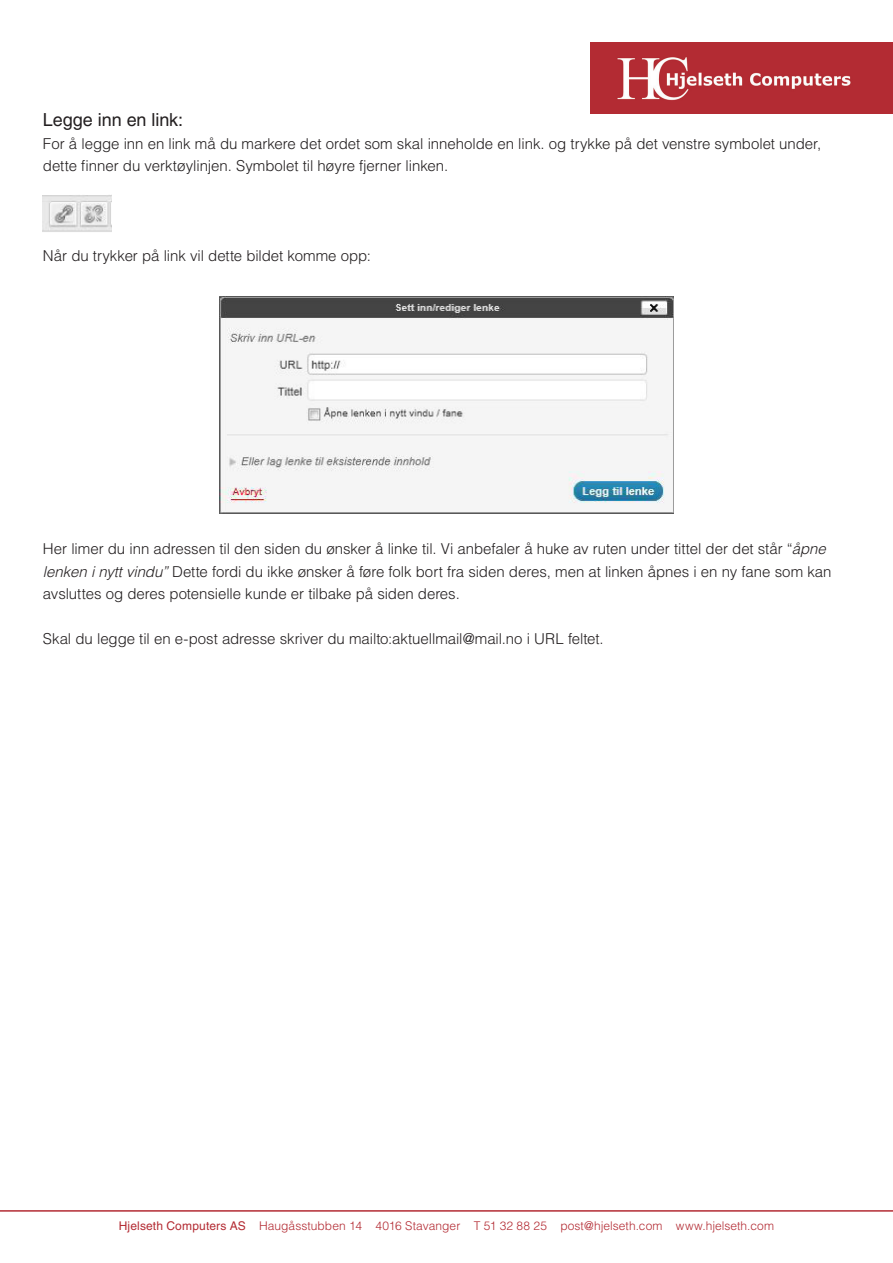
<style>
.page{position:relative;width:893px;height:1263px;background:#fff}
.page>*{position:absolute;margin:0;border:0;box-sizing:border-box;transform-origin:0 0}
.Mengdetekst{font:18px "Helvetica LT Std";letter-spacing:-.005em;color:#231f20}
.Mengdetekst-2{font:300 15px/22.5px "Helvetica LT Std";letter-spacing:-.005em;color:#231f20}
.t1{font:300 12px "Helvetica LT Std";letter-spacing:.005em;color:#b32b33}
.s1{font-style:italic}
.s2{font-weight:400}
</style>
<div class="page">
<img style="left:590px;top:43px;width:303px;height:71px">
<hr style="left:0;top:1210px;width:893px;height:1px;background:#b32b33">
<img style="left:43px;top:195px;width:69px;height:37px">
<img style="left:220px;top:297px;width:453px;height:216px">
<p class="Mengdetekst" style="left:43px;top:110px;width:142px">Legge inn en link:</p>
<p class="Mengdetekst-2" style="left:43px;top:132px;width:780px">For å legge inn en link må du markere det ordet som skal inneholde en link. og trykke på det venstre symbolet under, dette finner du verktøylinjen. Symbolet til høyre fjerner linken.</p>
<p class="Mengdetekst-2" style="left:43px;top:245px;width:330px">Når du trykker på link vil dette bildet komme opp:</p>
<p class="Mengdetekst-2" style="left:43px;top:537px;width:790px">Her limer du inn adressen til den siden du ønsker å linke til. Vi anbefaler å huke av ruten under tittel der det står “<span class="s1">åpne lenken i nytt vindu”</span> Dette fordi du ikke ønsker å føre folk bort fra siden deres, men at linken åpnes i en ny fane som kan avsluttes og deres potensielle kunde er tilbake på siden deres.</p>
<p class="Mengdetekst-2" style="left:43px;top:627px;width:562px">Skal du legge til en e-post adresse skriver du mailto:aktuellmail@mail.no i URL feltet.</p>
<p class="t1" style="left:119px;top:1218px;width:657px"><span class="s2">Hjelseth Computers AS</span> Haugåsstubben 14 4016 Stavanger T 51 32 88 25 post@hjelseth.com www.hjelseth.com</p>
</div>
